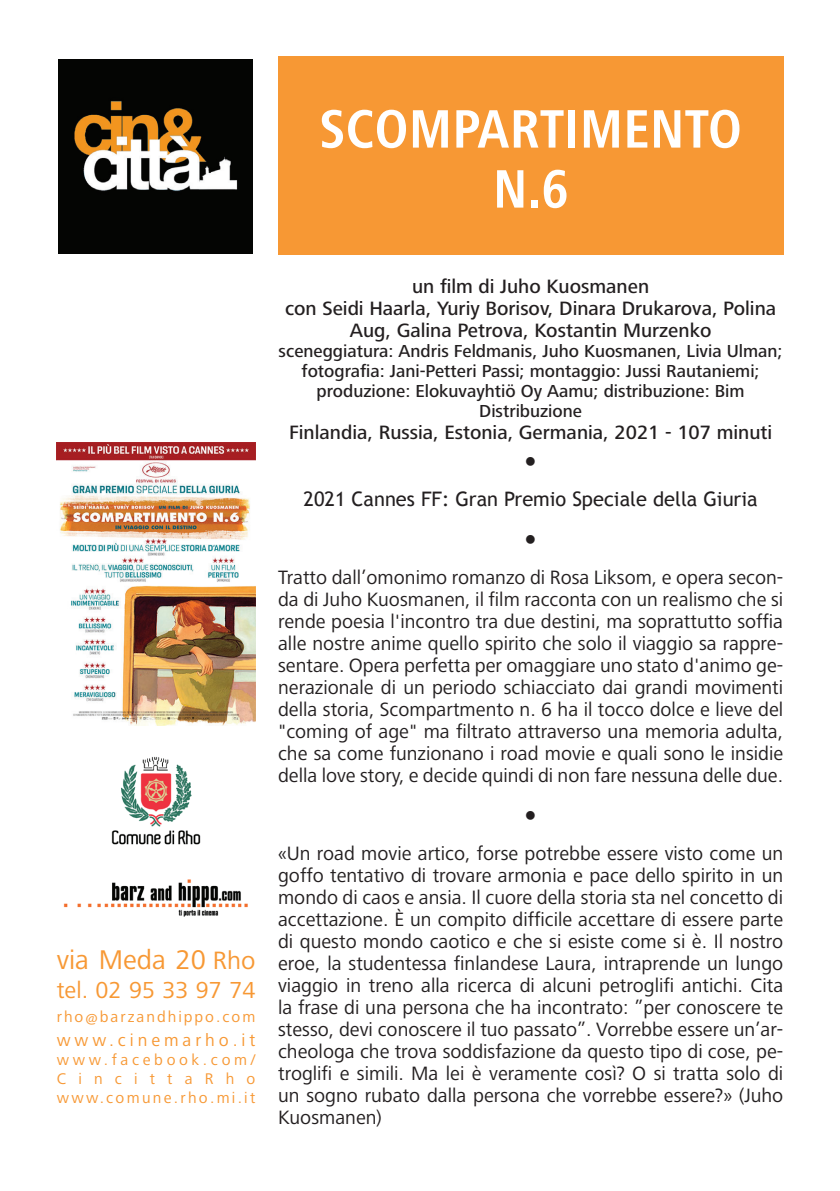
<style>
.page{position:relative;width:840px;height:1191px;background:#fff}
.page>*{position:absolute;margin:0;border:0;box-sizing:border-box;transform-origin:0 0}
.t1{font:700 condensed 56px/60px "Frutiger Next LT";color:#fff;text-align:center}
.t2{font:28px "Frutiger Next LT";color:#f79834}
.t3{font:24px "Frutiger Next LT";color:#f79834}
.t4{font:20px/22px "Frutiger Next LT";color:#231f20;text-align:justify}
.t5{font:500 20px/22px "Frutiger Next LT";color:#231f20;text-align:center}
.t6{font:20px/39px "Trebuchet MS";color:#231f20;text-align:center}
.t7{font:500 18px/20px "Frutiger Next LT";color:#231f20;text-align:center}
.t8{font:18px "Frutiger Next LT";letter-spacing:.22em;color:#f79834}
.t9{font:16px/19.2px "Frutiger Next LT";letter-spacing:.14em;color:#f79834;text-align:justify}
.s1{font-size:26px}
</style>
<div class="page">
<div style="left:278px;top:57px;width:504px;height:198px;background:#f79834"></div>
<img style="left:57px;top:442px;width:198px;height:283px">
<img style="left:63px;top:879px;width:185px;height:38px">
<img style="left:111px;top:756px;width:90px;height:89px">
<img style="left:58px;top:60px;width:194px;height:193px">
<h1 class="t1" style="left:319px;top:99px;width:424px">SCOMPARTIMENTO<br>N.6</h1>
<h2 class="t2" style="left:57px;top:944px;width:200px">via Meda 20 <span class="s1">Rho</span></h2>
<p class="t3" style="left:57px;top:976px;width:200px">tel. 02 95 33 97 74</p>
<p class="t9" style="left:57px;top:1006px;width:200px">rho@barzandhippo.com</p>
<p class="t8" style="left:57px;top:1029px;width:200px">www.cinemarho.it</p>
<p class="t9" style="left:57px;top:1049px;width:200px">www.facebook.com/ CincittaRho www.comune.rho.mi.it</p>
<p class="t5" style="left:285px;top:276px;width:492px">un film di Juho Kuosmanen<br>con Seidi Haarla, Yuriy Borisov, Dinara Drukarova, Polina<br>Aug, Galina Petrova, Kostantin Murzenko</p>
<p class="t7" style="left:278px;top:341px;width:505px">sceneggiatura: Andris Feldmanis, Juho Kuosmanen, Livia Ulman; fotografia: Jani-Petteri Passi; montaggio: Jussi Rautaniemi; produzione: Elokuvayhtiö Oy Aamu; distribuzione: Bim Distribuzione</p>
<p class="t5" style="left:289px;top:422px;width:484px">Finlandia, Russia, Estonia, Germania, 2021 - 107 minuti</p>
<p class="t6" style="left:303px;top:441px;width:455px">●<br>2021 Cannes FF: Gran Premio Speciale della Giuria ●</p>
<p class="t4" style="left:278px;top:566px;width:506px">Tratto dall’omonimo romanzo di Rosa Liksom, e opera secon&shy;da di Juho Kuosmanen, il film racconta con un realismo che si rende poesia l'incontro tra due destini, ma soprattutto soffia alle nostre anime quello spirito che solo il viaggio sa rappre&shy;sentare. Opera perfetta per omaggiare uno stato d'animo ge&shy;nerazionale di un periodo schiacciato dai grandi movimenti della storia, Scompartmento n. 6 ha il tocco dolce e lieve del "coming of age" ma filtrato attraverso una memoria adulta, che sa come funzionano i road movie e quali sono le insidie della love story, e decide quindi di non fare nessuna delle due.</p>
<p class="t6" style="left:524px;top:795px;width:14px">●</p>
<p class="t4" style="left:278px;top:842px;width:506px">«Un road movie artico, forse potrebbe essere visto come un goffo tentativo di trovare armonia e pace dello spirito in un mondo di caos e ansia. Il cuore della storia sta nel concetto di accettazione. È un compito difficile accettare di essere parte di questo mondo caotico e che si esiste come si è. Il nostro eroe, la studentessa finlandese Laura, intraprende un lungo viaggio in treno alla ricerca di alcuni petroglifi antichi. Cita la frase di una persona che ha incontrato: ”per conoscere te stesso, devi conoscere il tuo passato”. Vorrebbe essere un’ar&shy;cheologa che trova soddisfazione da questo tipo di cose, pe&shy;troglifi e simili. Ma lei è veramente così? O si tratta solo di un sogno rubato dalla persona che vorrebbe essere?» (Juho Kuosmanen)</p>
</div>
